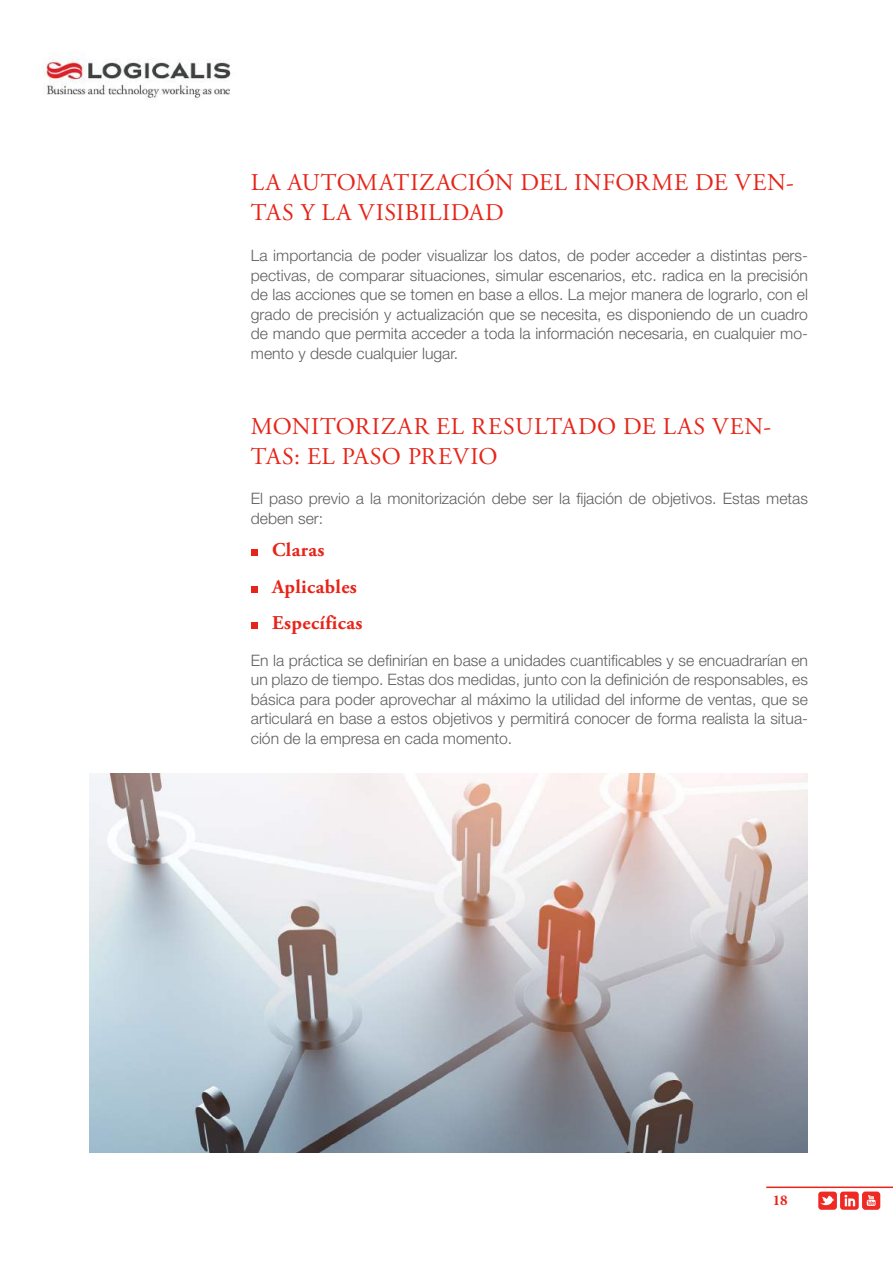
<style>
.page{position:relative;width:893px;height:1263px;background:#fff}
.page>*{position:absolute;margin:0;border:0;box-sizing:border-box;transform-origin:0 0}
.t1{font:24px/30px "Adobe Garamond Pro";letter-spacing:.025em;color:#e72419}
.t2{font:700 19.5px/36.5px "Adobe Garamond Pro";letter-spacing:.02em;color:#e72419}
.t3{font:300 15.75px/19.5px "Helvetica Neue LT Std";color:#5f5f62;text-align:justify}
.t4{font:700 15px "Minion Pro";color:#e72419}
</style>
<div class="page">
<img style="left:43px;top:52px;width:188px;height:48px">
<hr style="left:766px;top:1186px;width:127px;height:2px;background:#e72419">
<svg style="left:818px;top:1192px;width:41px;height:18px"></svg>
<div style="left:862px;top:1191px;width:18px;height:19px;background:#ee2a23;border-radius:3px"></div>
<svg style="left:867px;top:1195px;width:9px;height:11px"></svg>
<svg style="left:251px;top:550px;width:6px;height:6px"></svg>
<div style="left:251px;top:586px;width:6px;height:7px;background:#e72419"></div>
<svg style="left:251px;top:623px;width:6px;height:6px"></svg>
<img style="left:89px;top:774px;width:719px;height:378px">
<h1 class="t1" style="left:251px;top:169px;width:544px">LA AUTOMATIZACIÓN DEL INFORME DE VEN-<br>TAS Y LA VISIBILIDAD</h1>
<p class="t3" style="left:251px;top:245px;width:559px">La importancia de poder visualizar los datos, de poder acceder a distintas pers&shy;pectivas, de comparar situaciones, simular escenarios, etc. radica en la precisión de las acciones que se tomen en base a ellos. La mejor manera de lograrlo, con el grado de precisión y actualización que se necesita, es disponiendo de un cuadro de mando que permita acceder a toda la información necesaria, en cualquier mo&shy;mento y desde cualquier lugar.</p>
<h1 class="t1" style="left:251px;top:412px;width:522px">MONITORIZAR EL RESULTADO DE LAS VEN-<br>TAS: EL PASO PREVIO</h1>
<p class="t3" style="left:251px;top:489px;width:558px">El paso previo a la monitorización debe ser la fijación de objetivos. Estas metas deben ser:</p>
<p class="t2" style="left:272px;top:532px;width:92px">Claras<br>Aplicables<br>Específicas</p>
<p class="t3" style="left:251px;top:650px;width:559px">En la práctica se definirían en base a unidades cuantificables y se encuadrarían en un plazo de tiempo. Estas dos medidas, junto con la definición de responsables, es básica para poder aprovechar al máximo la utilidad del informe de ventas, que se articulará en base a estos objetivos y permitirá conocer de forma realista la situa&shy;ción de la empresa en cada momento.</p>
<p class="t4" style="left:773px;top:1189px;width:16px">18</p>
</div>
